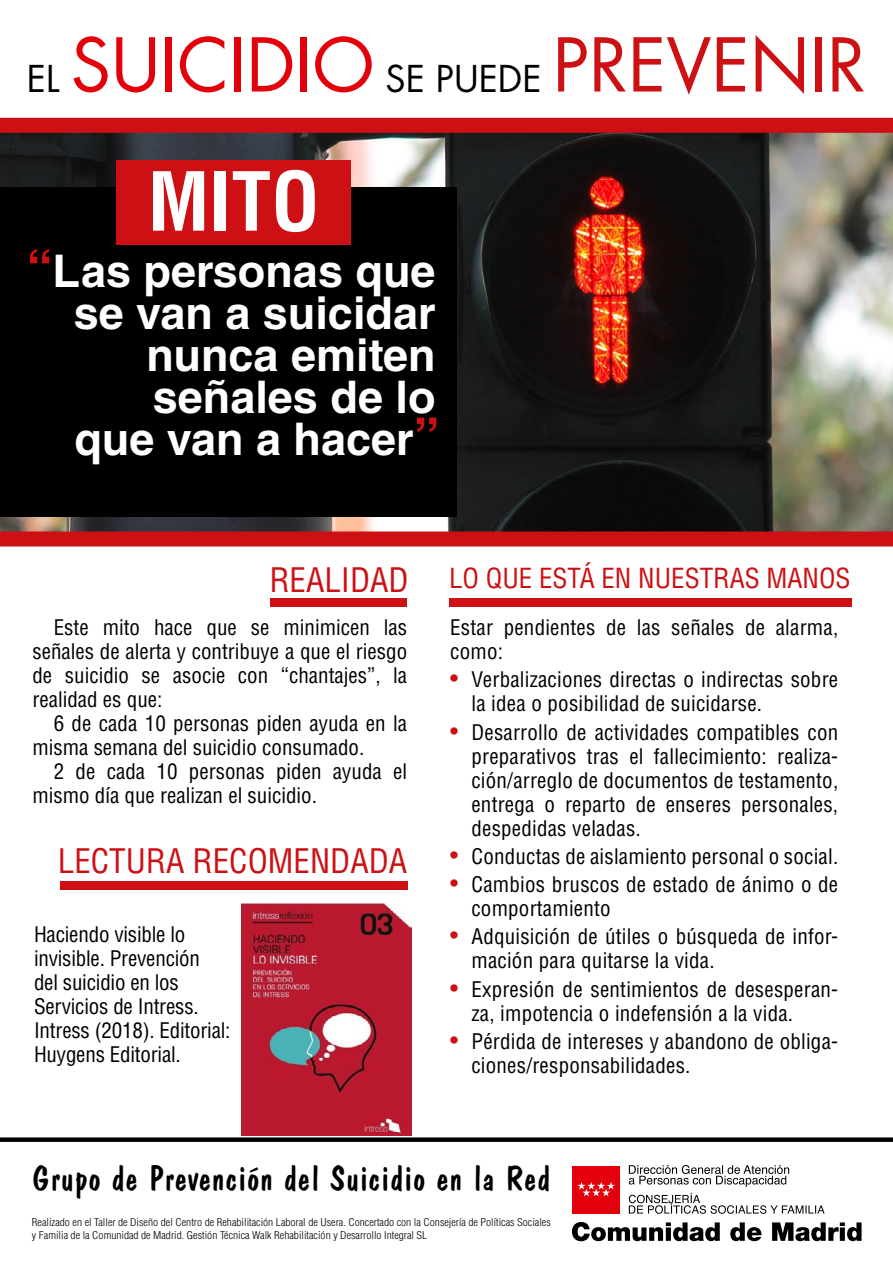
<style>
.page{position:relative;width:893px;height:1263px;background:#fff}
.page>*{position:absolute;margin:0;border:0;box-sizing:border-box;transform-origin:0 0}
.t1{font:700 condensed 79.35px "Helvetica LT Std";color:#fff}
.t2{font:700 45px/42px "Helvetica LT Std";color:#fff;text-align:right}
.t3{font:36px "Futura Std";color:#000}
.t4{font:35.25px "Dom Casual Std";color:#000}
.t5{font:condensed 33px "Helvetica LT Std";color:#cd1013}
.t6{font:condensed 27px "Helvetica LT Std";color:#cd1013}
.t7{font:condensed 21px/24px "Helvetica LT Std";letter-spacing:.01em;color:#000}
.t8{font:condensed 21px/24px "Helvetica LT Std";letter-spacing:-.01em;color:#000}
.t9{font:300 condensed 10.5px/12.6px "Helvetica LT Std";color:#000;scale:1.09 1}
.s1{font-size:72px;color:#e3000b}
.s2{font-size:72px;color:#cd1013}
.s3{font-size:52.2px;color:#cd1013}
.s4{font-size:33px}
.s5{font-size:24px;color:#cd1013}
</style>
<div class="page">
<img style="left:0;top:133px;width:893px;height:398px">
<div style="left:0;top:187px;width:457px;height:330px;background:#000"></div>
<div style="left:0;top:1137px;width:893px;height:5px;background:#000"></div>
<div style="left:0;top:118px;width:893px;height:15px;background:#cd1013"></div>
<div style="left:0;top:531px;width:893px;height:15px;background:#cd1013"></div>
<div style="left:573px;top:1166px;width:47px;height:47px;background:#e3000b"></div>
<svg style="left:577px;top:1182px;width:38px;height:14px"></svg>
<svg style="left:572px;top:1222px;width:290px;height:19px"></svg>
<svg style="left:629px;top:1193px;width:196px;height:21px"></svg>
<svg style="left:629px;top:1165px;width:160px;height:22px"></svg>
<div style="left:117px;top:160px;width:234px;height:84px;background:#cd1013"></div>
<img style="left:242px;top:904px;width:169px;height:231px">
<div style="left:271px;top:597px;width:136px;height:9px;background:#cd1013"></div>
<div style="left:449px;top:597px;width:403px;height:9px;background:#cd1013"></div>
<div style="left:60px;top:881px;width:347px;height:9px;background:#cd1013"></div>
<h3 class="t3" style="left:27px;top:55px;width:841px">EL <span class="s1">SUICIDIO</span> SE PUEDE <span class="s2">PREVENIR</span></h3>
<h1 class="t1" style="left:148px;top:152px;width:173px">MITO</h1>
<h2 class="t2" style="left:27px;top:249px;width:415px"><span class="s3">“</span>Las personas que se van a suicidar nunca emiten señales de lo<br>que van a hacer<span class="s3">”</span></h2>
<p class="t6" style="left:269px;top:561px;width:583px"><span class="s4">REALIDAD</span> LO QUE ESTÁ EN NUESTRAS MANOS</p>
<p class="t7" style="left:32px;top:615px;width:376px;text-align:justify;text-indent:21px">Este mito hace que se minimicen las señales de alerta y contribuye a que el riesgo de suicidio se asocie con “chantajes”, la realidad es que:</p>
<p class="t7" style="left:32px;top:711px;width:376px;text-indent:21px">6 de cada 10 personas piden ayuda en la misma semana del suicidio consumado.</p>
<p class="t7" style="left:32px;top:759px;width:376px;text-indent:21px">2 de cada 10 personas piden ayuda el mismo día que realizan el suicidio.</p>
<h3 class="t5" style="left:58px;top:841px;width:351px">LECTURA RECOMENDADA</h3>
<p class="t8" style="left:34px;top:922px;width:198px">Haciendo visible lo invisible. Prevención<br>del suicidio en los<br>Servicios de Intress.<br>Intress (2018). Editorial:<br>Huygens Editorial.</p>
<p class="t7" style="left:450px;top:615px;width:390px">Estar pendientes de las señales de alarma, como:</p>
<p class="t7" style="left:471px;top:668px;width:368px;text-indent:-21px"><span class="s5">•</span> Verbalizaciones directas o indirectas sobre la idea o posibilidad de suicidarse.</p>
<p class="t7" style="left:471px;top:720px;width:368px;text-align:justify;text-indent:-21px"><span class="s5">•</span> Desarrollo de actividades compatibles con preparativos tras el fallecimiento: realiza&shy;ción/arreglo de documentos de testamento, entrega o reparto de enseres personales, despedidas veladas.</p>
<p class="t7" style="left:450px;top:844px;width:390px"><span class="s5">•</span> Conductas de aislamiento personal o social.</p>
<p class="t7" style="left:471px;top:872px;width:368px;text-indent:-21px"><span class="s5">•</span> Cambios bruscos de estado de ánimo o de comportamiento</p>
<p class="t7" style="left:471px;top:925px;width:368px;text-indent:-21px"><span class="s5">•</span> Adquisición de útiles o búsqueda de infor&shy;mación para quitarse la vida.</p>
<p class="t7" style="left:471px;top:977px;width:368px;text-indent:-21px"><span class="s5">•</span> Expresión de sentimientos de desesperan&shy;za, impotencia o indefensión a la vida.</p>
<p class="t7" style="left:471px;top:1029px;width:368px;text-indent:-21px"><span class="s5">•</span> Pérdida de intereses y abandono de obliga&shy;ciones/responsabilidades.</p>
<h3 class="t4" style="left:32px;top:1157px;width:520px">Grupo de Prevención del Suicidio en la Red</h3>
<p class="t9" style="left:32px;top:1216px;width:478px">Realizado en el Taller de Diseño del Centro de Rehabilitación Laboral de Usera. Concertado con la Consejería de Políticas Sociales y Familia de la Comunidad de Madrid. Gestión Técnica Walk Rehabilitación y Desarrollo Integral SL</p>
</div>
